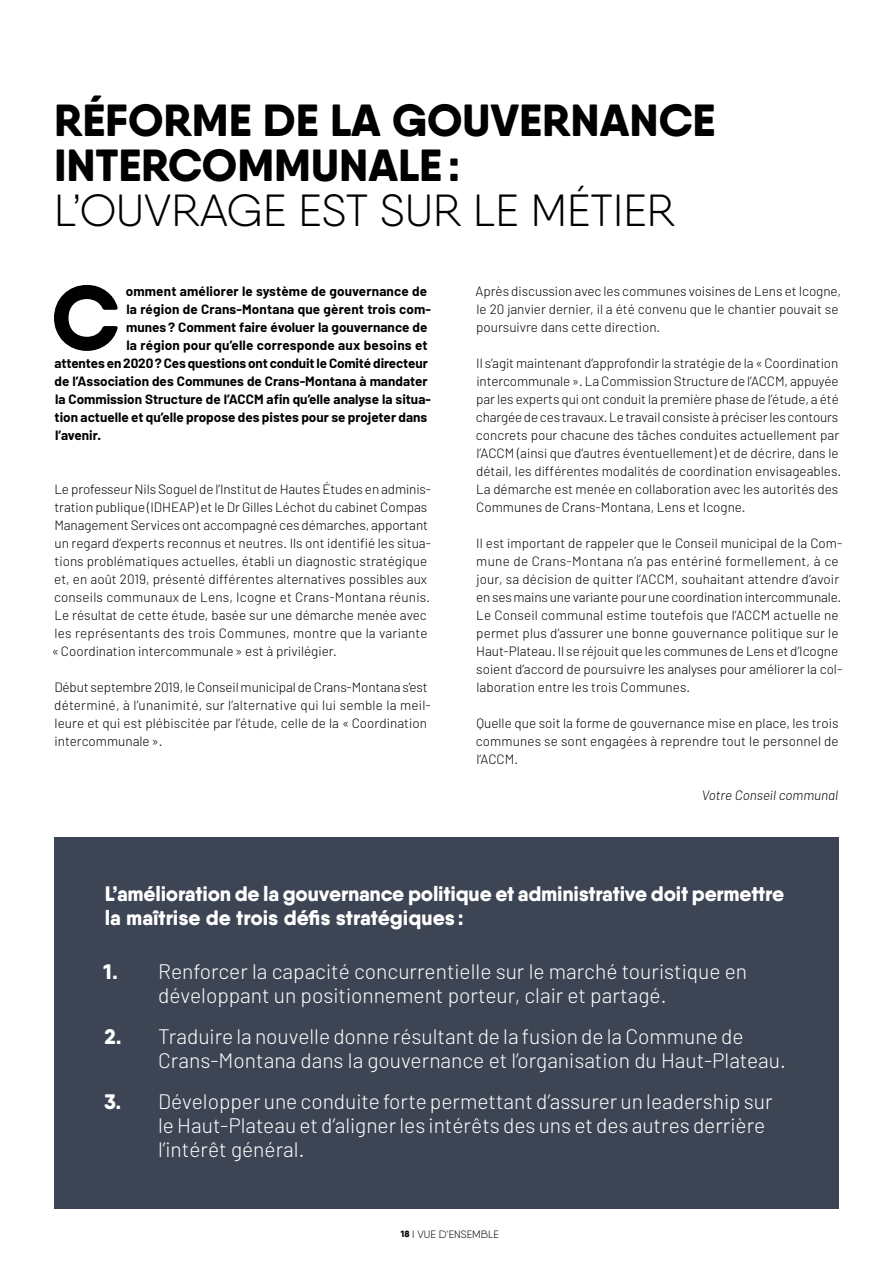
<style>
.page{position:relative;width:893px;height:1263px;background:#fff}
.page>*{position:absolute;margin:0;border:0;box-sizing:border-box;transform-origin:0 0}
.t1{font:800 90.6px "Qanelas Soft";color:#000}
.t2{font:800 45px/45px "Qanelas Soft";color:#000}
.t3{font:300 45px "Qanelas Soft";color:#000}
.t4{font:300 21px/24px "Barlow";color:#fff}
.t5{font:800 21px/24px "Qanelas Soft";letter-spacing:-.01em;color:#fff}
.t6{font:300 13.5px/18px "Barlow";color:#000}
.t7{font:700 13.5px "Barlow";color:#000}
.t8{font:italic 300 13.5px "Barlow";color:#000}
.t9{font:300 10.65px "Qanelas Soft";color:#000}
.s1{font-family:"Qanelas Soft";font-weight:800}
.s2{font-weight:800;font-size:9px}
</style>
<div class="page">
<div style="left:54px;top:838px;width:785px;height:371px;background:#3d4554"></div>
<h2 class="t2" style="left:54px;top:97px;width:663px">RÉFORME DE LA GOUVERNANCE<br>INTERCOMMUNALE:</h2>
<h2 class="t3" style="left:54px;top:183px;width:622px">L’OUVRAGE EST SUR LE MÉTIER</h2>
<h1 class="t1" style="left:51px;top:260px;width:69px">C</h1>
<p class="t7" style="left:126px;top:282px;width:303px">omment améliorer le système de gouvernance de</p>
<p class="t7" style="left:126px;top:300px;width:306px">la région de Crans-Montana que gèrent trois com-</p>
<p class="t7" style="left:126px;top:318px;width:303px">munes? Comment faire évoluer la gouvernance de</p>
<p class="t7" style="left:126px;top:336px;width:303px">la région pour qu’elle corresponde aux besoins et</p>
<p class="t7" style="left:55px;top:354px;width:375px">attentes en 2020? Ces questions ont conduit le Comité directeur</p>
<p class="t7" style="left:55px;top:372px;width:375px">de l’Association des Communes de Crans-Montana à mandater</p>
<p class="t7" style="left:55px;top:390px;width:377px">la Commission Structure de l’ACCM afin qu’elle analyse la situa-</p>
<p class="t7" style="left:55px;top:408px;width:374px">tion actuelle et qu’elle propose des pistes pour se projeter dans</p>
<p class="t7" style="left:55px;top:426px;width:47px">l’avenir.</p>
<p class="t6" style="left:52px;top:479px;width:381px">Le professeur Nils Soguel de l’Institut de Hautes Études en adminis&shy;tration publique (IDHEAP) et le Dr Gilles Léchot du cabinet Compas Management Services ont accompagné ces démarches, apportant un regard d’experts reconnus et neutres. Ils ont identifié les situa&shy;tions problématiques actuelles, établi un diagnostic stratégique et, en août 2019, présenté différentes alternatives possibles aux conseils communaux de Lens, Icogne et Crans-Montana réunis.<br>Le résultat de cette étude, basée sur une démarche menée avec les représentants des trois Communes, montre que la variante «Coordination intercommunale» est à privilégier.</p>
<p class="t6" style="left:54px;top:677px;width:378px">Début septembre 2019, le Conseil municipal de Crans-Montana s’est déterminé, à l’unanimité, sur l’alternative qui lui semble la meil&shy;leure et qui est plébiscitée par l’étude, celle de la « Coordination intercommunale».</p>
<p class="t6" style="left:475px;top:281px;width:367px">Après discussion avec les communes voisines de Lens et Icogne, le 20 janvier dernier, il a été convenu que le chantier pouvait se poursuivre dans cette direction.</p>
<p class="t6" style="left:476px;top:353px;width:367px">Il s’agit maintenant d’approfondir la stratégie de la «Coordination intercommunale». La Commission Structure de l’ACCM, appuyée par les experts qui ont conduit la première phase de l’étude, a été chargée de ces travaux. Le travail consiste à préciser les contours concrets pour chacune des tâches conduites actuellement par l’ACCM (ainsi que d’autres éventuellement) et de décrire, dans le détail, les différentes modalités de coordination envisageables.<br>La démarche est menée en collaboration avec les autorités des Communes de Crans-Montana, Lens et Icogne.</p>
<p class="t6" style="left:476px;top:533px;width:368px">Il est important de rappeler que le Conseil municipal de la Com&shy;mune de Crans-Montana n’a pas entériné formellement, à ce jour, sa décision de quitter l’ACCM, souhaitant attendre d’avoir en ses mains une variante pour une coordination intercommunale.<br>Le Conseil communal estime toutefois que l’ACCM actuelle ne permet plus d’assurer une bonne gouvernance politique sur le Haut-Plateau. Il se réjouit que les communes de Lens et d’Icogne soient d’accord de poursuivre les analyses pour améliorer la col&shy;laboration entre les trois Communes.</p>
<p class="t6" style="left:476px;top:713px;width:364px;text-align:justify">Quelle que soit la forme de gouvernance mise en place, les trois communes se sont engagées à reprendre tout le personnel de l’ACCM.</p>
<p class="t8" style="left:702px;top:786px;width:138px">Votre Conseil communal</p>
<h3 class="t5" style="left:105px;top:882px;width:681px">L’amélioration de la gouvernance politique et administrative doit permettre la maîtrise de trois défis stratégiques :</h3>
<h3 class="t4" style="left:158px;top:959px;width:591px;text-indent:-55px"><span class="s1">1.</span> Renforcer la capacité concurrentielle sur le marché touristique en développant un positionnement porteur, clair et partagé.</h3>
<h3 class="t4" style="left:158px;top:1024px;width:629px;text-indent:-54px"><span class="s1">2.</span> Traduire la nouvelle donne résultant de la fusion de la Commune de<br>Crans-Montana dans la gouvernance et l’organisation du Haut-Plateau.</h3>
<h3 class="t4" style="left:158px;top:1089px;width:616px;text-indent:-54px"><span class="s1">3.</span> Développer une conduite forte permettant d’assurer un leadership sur le Haut-Plateau et d’aligner les intérêts des uns et des autres derrière l’intérêt général.</h3>
<p class="t9" style="left:401px;top:1227px;width:100px"><span class="s2">18</span> I VUE D’ENSEMBLE</p>
</div>
